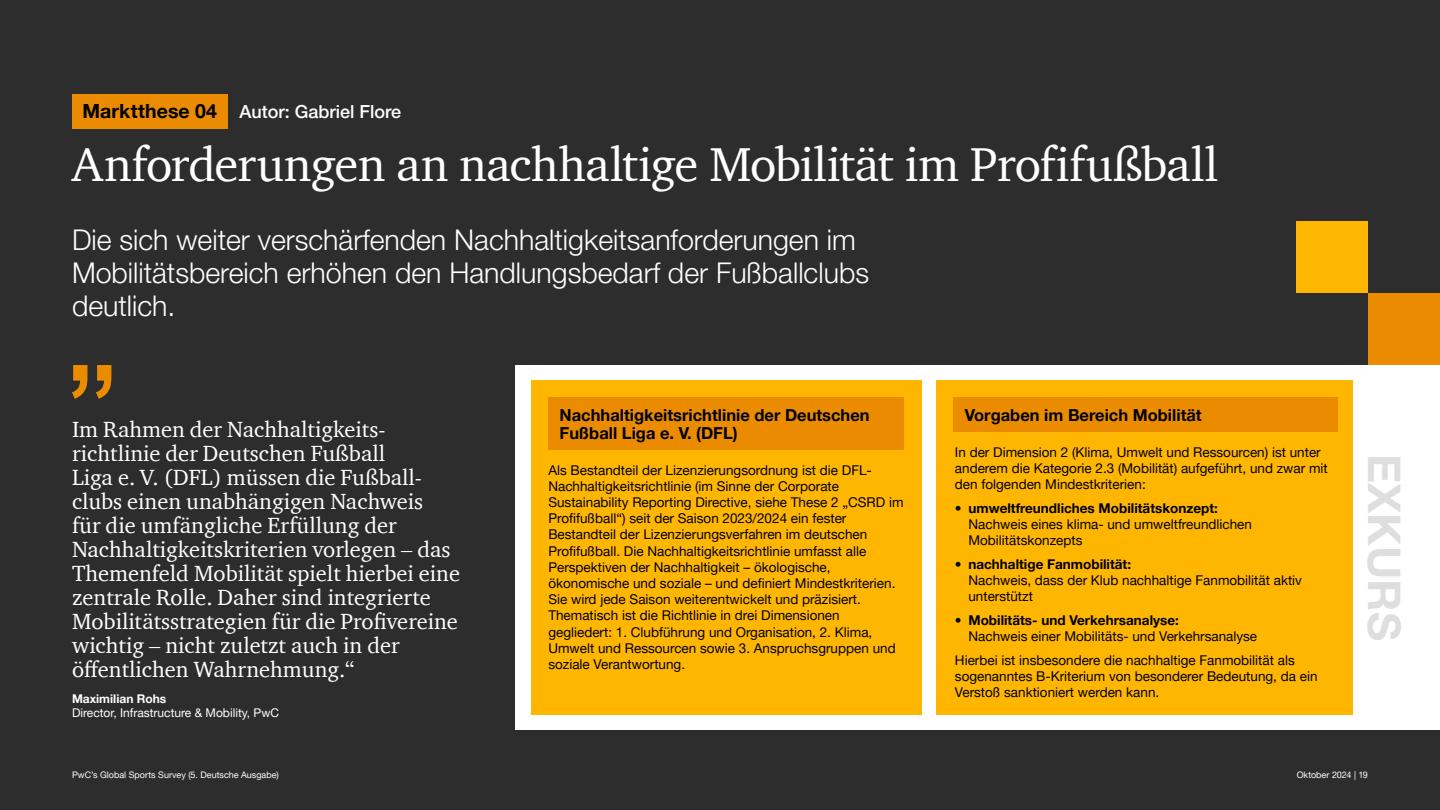
<style>
.page{position:relative;width:1440px;height:810px;background:#2d2d2d}
.page>*{position:absolute;margin:0;border:0;box-sizing:border-box;transform-origin:0 0}
.t1{font:48.75px "Charter ITC Com";letter-spacing:-.015em;color:#fff}
.t2{font:700 45px "Helvetica Neue LT Pro";color:#dedede}
.t3{font:300 28.5px/33px "Helvetica Neue LT Pro";color:#fff}
.t4{font:22.5px/24px "Charter ITC Com";color:#fff}
.t5{font:500 18px "Helvetica Neue LT Pro";color:#fff}
.t6{font:700 16.5px/18px "Helvetica Neue LT Pro";color:#000}
.t7{font:13.5px/16.2px "Helvetica Neue LT Pro";color:#000}
.t8{font:700 13.5px "Helvetica Neue LT Pro";color:#000}
.t9{font:12px "Helvetica Neue LT Pro";color:#fff}
.t10{font:700 12px "Helvetica Neue LT Pro";color:#fff}
.t11{font:9px "Helvetica Neue LT Pro";color:#fff}
.s1{font-weight:700;font-size:19.5px;color:#000}
</style>
<div class="page">
<div style="left:516px;top:365px;width:924px;height:365px;background:#fff"></div>
<div style="left:72px;top:94px;width:156px;height:35px;background:#eb8c00"></div>
<svg style="left:72px;top:365px;width:39px;height:34px"></svg>
<div style="left:1296px;top:221px;width:72px;height:72px;background:#ffb600"></div>
<div style="left:1368px;top:293px;width:72px;height:72px;background:#eb8c00"></div>
<div style="left:531px;top:380px;width:391px;height:335px;background:#ffb600"></div>
<div style="left:548px;top:398px;width:356px;height:52px;background:#eb8c00"></div>
<div style="left:937px;top:380px;width:416px;height:335px;background:#ffb600"></div>
<div style="left:954px;top:398px;width:384px;height:34px;background:#eb8c00"></div>
<h3 class="t5" style="left:82px;top:100px;width:320px"><span class="s1">Marktthese 04</span> Autor: Gabriel Flore</h3>
<h1 class="t1" style="left:72px;top:134px;width:1148px">Anforderungen an nachhaltige Mobilität im Profifußball</h1>
<h3 class="t3" style="left:72px;top:223px;width:799px">Die sich weiter verschärfenden Nachhaltigkeitsanforderungen im<br>Mobilitätsbereich erhöhen den Handlungsbedarf der Fußballclubs deutlich.</h3>
<p class="t4" style="left:72px;top:417px;width:390px">Im Rahmen der Nachhaltigkeits&shy;richtlinie der Deutschen Fußball<br>Liga e. V. (DFL) müssen die Fußball&shy;clubs einen unabhängigen Nachweis<br>für die umfängliche Erfüllung der Nachhaltigkeitskriterien vorlegen – das Themenfeld Mobilität spielt hierbei eine zentrale Rolle. Daher sind integrierte Mobilitätsstrategien für die Profivereine wichtig – nicht zuletzt auch in der öffentlichen Wahrnehmung.“</p>
<p class="t10" style="left:72px;top:691px;width:96px">Maximilian Rohs</p>
<p class="t9" style="left:72px;top:706px;width:209px">Director, Infrastructure &amp; Mobility, PwC</p>
<p class="t6" style="left:560px;top:405px;width:312px">Nachhaltigkeitsrichtlinie der Deutschen<br>Fußball Liga e. V. (DFL)</p>
<p class="t7" style="left:548px;top:461px;width:357px">Als Bestandteil der Lizenzierungsordnung ist die DFL-Nachhaltigkeitsrichtlinie (im Sinne der Corporate Sustainability Reporting Directive, siehe These 2 „CSRD im Profifußball“) seit der Saison 2023/2024 ein fester Bestandteil der Lizenzierungsverfahren im deutschen Profifußball. Die Nachhaltigkeitsrichtlinie umfasst alle Perspektiven der Nachhaltigkeit – ökologische, ökonomische und soziale – und definiert Mindestkriterien.<br>Sie wird jede Saison weiterentwickelt und präzisiert.<br>Thematisch ist die Richtlinie in drei Dimensionen gegliedert: 1. Clubführung und Organisation, 2. Klima, Umwelt und Ressourcen sowie 3. Anspruchsgruppen und soziale Verantwortung.</p>
<p class="t6" style="left:965px;top:405px;width:239px">Vorgaben im Bereich Mobilität</p>
<p class="t7" style="left:955px;top:443px;width:374px">In der Dimension 2 (Klima, Umwelt und Ressourcen) ist unter anderem die Kategorie 2.3 (Mobilität) aufgeführt, und zwar mit den folgenden Mindestkriterien:</p>
<p class="t8" style="left:955px;top:500px;width:264px">• umweltfreundliches Mobilitätskonzept:</p>
<p class="t7" style="left:968px;top:516px;width:285px">Nachweis eines klima- und umweltfreundlichen<br>Mobilitätskonzepts</p>
<p class="t8" style="left:955px;top:556px;width:178px">• nachhaltige Fanmobilität:</p>
<p class="t7" style="left:968px;top:572px;width:335px">Nachweis, dass der Klub nachhaltige Fanmobilität aktiv unterstützt</p>
<p class="t8" style="left:955px;top:612px;width:225px">• Mobilitäts- und Verkehrsanalyse:</p>
<p class="t7" style="left:955px;top:624px;width:341px;line-height:23.7px;text-indent:14px">Nachweis einer Mobilitäts- und Verkehrsanalyse<br>Hierbei ist insbesondere die nachhaltige Fanmobilität als</p>
<p class="t7" style="left:955px;top:668px;width:364px">sogenanntes B-Kriterium von besonderer Bedeutung, da ein<br>Verstoß sanktioniert werden kann.</p>
<h2 class="t2" style="left:1412px;top:454px;width:188px;rotate:90deg">EXKURS</h2>
<p class="t11" style="left:72px;top:769px;width:208px">PwC’s Global Sports Survey (5. Deutsche Ausgabe)</p>
<p class="t11" style="left:1297px;top:769px;width:73px">Oktober 2024 | 19</p>
</div>
